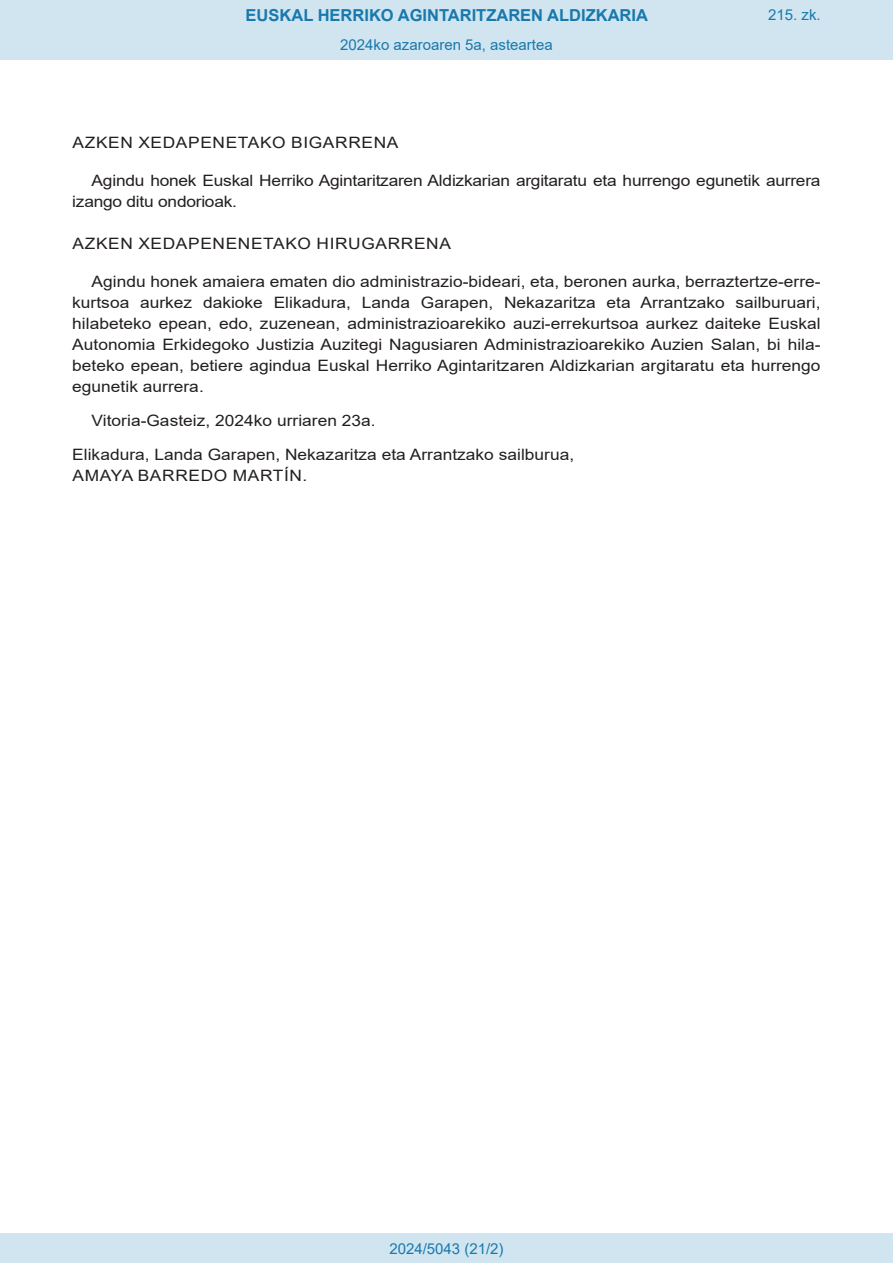
<style>
.page{position:relative;width:893px;height:1263px;background:#fff}
.page>*{position:absolute;margin:0;border:0;box-sizing:border-box;transform-origin:0 0}
.t1{font:700 16.5px "Arial";color:#1879ad}
.BOPVDetalle{font:15.6px/21px "Arial";letter-spacing:-.015em;color:#231f20;scale:1.11 1}
.BOPVFirmaPuesto{font:15.6px "Arial";color:#231f20;scale:1.11 1}
.BOPVDisposicion{font:15.6px "Arial";letter-spacing:.035em;color:#231f20;scale:1.11 1}
.BOPVFirmaLugFec{font:15.6px "Arial";color:#231f20;scale:1.11 1}
.BOPVFirmaNombre{font:15.6px "Arial";letter-spacing:.035em;color:#231f20;scale:1.11 1}
.Paginacion_Centro{font:15px "Arial";color:#1879ad}
</style>
<div class="page">
<div style="left:0;top:0;width:893px;height:60px;background:#d0e5f0"></div>
<div style="left:0;top:1233px;width:893px;height:30px;background:#d0e5f0"></div>
<p class="t1" style="left:246px;top:3px;width:404px">EUSKAL HERRIKO AGINTARITZAREN ALDIZKARIA</p>
<p class="Paginacion_Centro" style="left:340px;top:35px;width:214px">2024ko azaroaren 5a, asteartea</p>
<p class="Paginacion_Centro" style="left:768px;top:5px;width:54px">215. zk.</p>
<p class="BOPVDisposicion" style="left:73px;top:132px;width:295px">AZKEN XEDAPENETAKO BIGARRENA</p>
<p class="BOPVDetalle" style="left:72px;top:170px;width:676px;text-indent:19px">Agindu honek Euskal Herriko Agintaritzaren Aldizkarian argitaratu eta hurrengo egunetik aurrera izango ditu ondorioak.</p>
<p class="BOPVDisposicion" style="left:73px;top:233px;width:342px">AZKEN XEDAPENENETAKO HIRUGARRENA</p>
<p class="BOPVDetalle" style="left:72px;top:271px;width:676px;text-align:justify;text-indent:19px">Agindu honek amaiera ematen dio administrazio-bideari, eta, beronen aurka, berraztertze-erre&shy;kurtsoa aurkez dakioke Elikadura, Landa Garapen, Nekazaritza eta Arrantzako sailburuari, hilabeteko epean, edo, zuzenean, administrazioarekiko auzi-errekurtsoa aurkez daiteke Euskal Autonomia Erkidegoko Justizia Auzitegi Nagusiaren Administrazioarekiko Auzien Salan, bi hila&shy;beteko epean, betiere agindua Euskal Herriko Agintaritzaren Aldizkarian argitaratu eta hurrengo egunetik aurrera.</p>
<p class="BOPVFirmaLugFec" style="left:92px;top:410px;width:257px">Vitoria-Gasteiz, 2024ko urriaren 23a.</p>
<p class="BOPVFirmaPuesto" style="left:72px;top:444px;width:454px">Elikadura, Landa Garapen, Nekazaritza eta Arrantzako sailburua,</p>
<p class="BOPVFirmaNombre" style="left:73px;top:465px;width:213px">AMAYA BARREDO MARTÍN.</p>
<p class="Paginacion_Centro" style="left:389px;top:1238px;width:116px">2024/5043 (21/2)</p>
</div>
